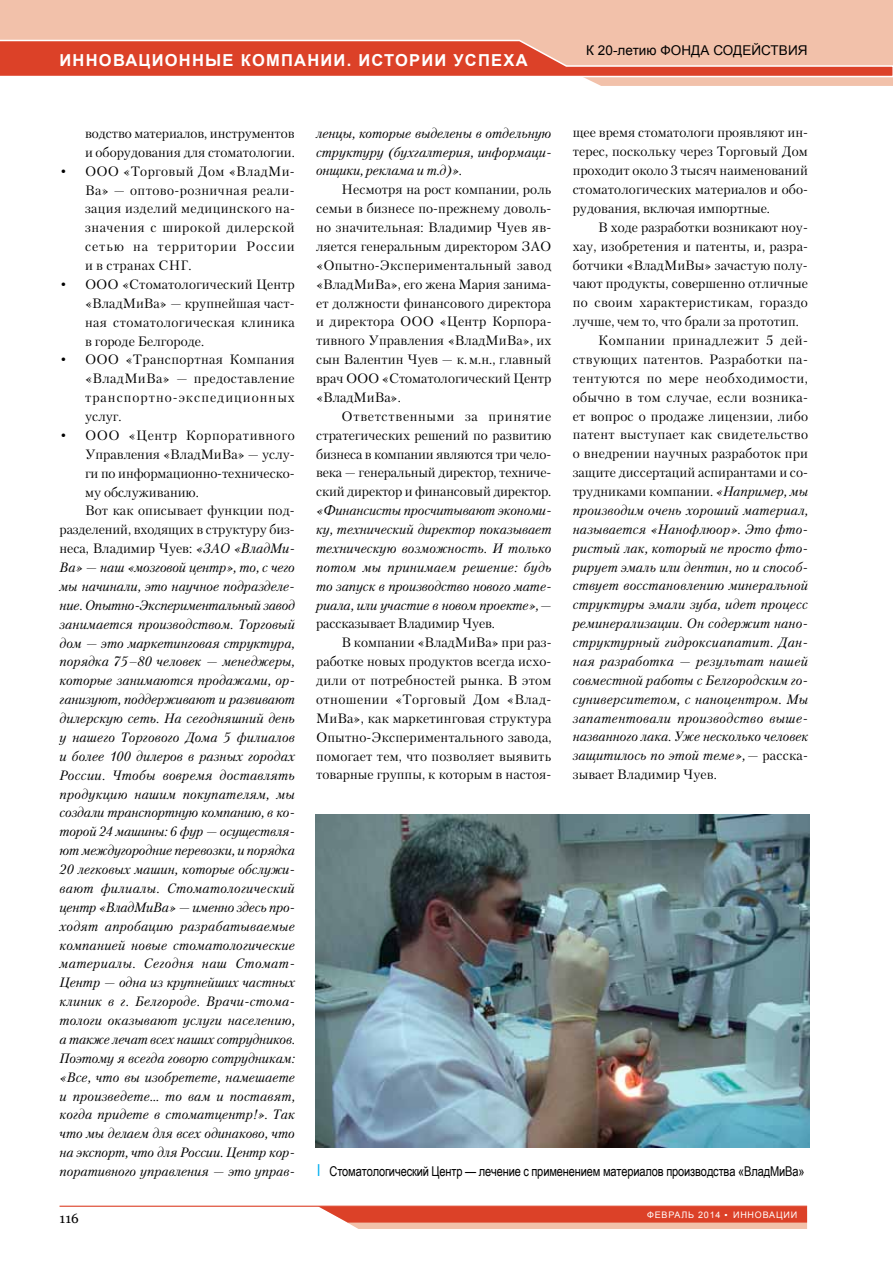
<style>
.page{position:relative;width:893px;height:1263px;background:#fff}
.page>*{position:absolute;margin:0;border:0;box-sizing:border-box;transform-origin:0 0}
.t1{font:700 16.5px "Arial";letter-spacing:.075em;color:#fff}
.t2{font:13.5px/18.9px "Petersburg C";letter-spacing:.005em;color:#000;text-align:justify}
.t3{font:italic 13.5px/18.9px "Petersburg C";letter-spacing:.01em;color:#000;text-align:justify}
.t4{font:italic 13.5px "Petersburg C";letter-spacing:-.01em;color:#000}
.t5{font:13.5px "Petersburg C";letter-spacing:.025em;color:#000}
.t6{font:13.5px "Arial Narrow";letter-spacing:-.01em;color:#000}
.t7{font:italic 13.5px "Petersburg C";letter-spacing:-.015em;color:#000}
.t8{font:italic 13.5px "Petersburg C";letter-spacing:.03em;color:#000}
.t9{font:13.5px "Petersburg C";letter-spacing:.035em;color:#000}
.t10{font:13.5px "Petersburg C";letter-spacing:.03em;color:#000}
.t11{font:13.5px "Arial";letter-spacing:.005em;color:#000}
.t12{font:13.5px "Petersburg C";letter-spacing:.045em;color:#000}
.t13{font:13.5px "Georgia";color:#000}
.t14{font:9px "Arial";letter-spacing:.09em;color:#fff}
.s1{font-style:italic}
.s2{font-style:normal}
.s3{font-size:16.5px;color:#00aeef}
</style>
<div class="page">
<svg style="left:319px;top:1207px;width:488px;height:22px;background:#e36b54"></svg>
<hr style="left:60px;top:1206px;width:747px;height:1px;background:#dc4128">
<svg style="left:0;top:0;width:893px;height:86px;background:#f3c8b3"></svg>
<svg style="left:0;top:39px;width:893px;height:39px;background:#e5765f"></svg>
<img style="left:315px;top:814px;width:495px;height:334px">
<p class="t1" style="left:60px;top:49px;width:235px">Инновационн ые компании</p>
<p class="t1" style="left:347px;top:49px;width:76px">. Истории</p>
<p class="t1" style="left:453px;top:49px;width:13px">усп</p>
<p class="t1" style="left:491px;top:49px;width:35px">еха</p>
<p class="t11" style="left:586px;top:42px;width:223px">К 20-летию Фонда содействия</p>
<p class="t2" style="left:85px;top:124px;width:211px">водство материалов, инструментов и оборудования для стоматологии.</p>
<p class="t2" style="left:85px;top:161px;width:211px;text-indent:-26px">• ООО «Торговый Дом «ВладМи-Ва» — оптово‑розничная реали&shy;зация изделий медицинского на&shy;значения с широкой дилерской сетью на территории России и в странах СНГ.</p>
<p class="t2" style="left:85px;top:275px;width:211px;text-indent:-26px">• ООО «Стоматологический Центр «ВладМиВа» — крупнейшая част&shy;ная стоматологическая клиника в городе Белгороде.</p>
<p class="t2" style="left:85px;top:350px;width:211px;text-indent:-26px">• ООО «Транспортная Компания «ВладМиВа» — предоставление транспортно-экспедиционных услуг.</p>
<p class="t12" style="left:60px;top:427px;width:237px">• ООО «Центр Корпоративного</p>
<p class="t2" style="left:85px;top:444px;width:211px">Управления «ВладМиВа» — услу-</p>
<p class="t2" style="left:85px;top:463px;width:211px">ги по информационно-техническо-</p>
<p class="t2" style="left:85px;top:482px;width:115px">му обслуживанию.</p>
<p class="t2" style="left:85px;top:501px;width:211px">Вот как описывает функции под-</p>
<p class="t2" style="left:60px;top:520px;width:237px">разделений, входящих в структуру биз-</p>
<p class="t2" style="left:60px;top:539px;width:237px">неса, Владимир Чуев: <span class="s1">«ЗАО «ВладМи-</span></p>
<p class="t3" style="left:60px;top:558px;width:237px">Ва» — наш «мозговой центр», то, с чего</p>
<p class="t3" style="left:60px;top:577px;width:237px">мы начинали, это научное подразделе-</p>
<p class="t7" style="left:60px;top:597px;width:237px">ние. Опытно-Экспериментальный завод</p>
<p class="t3" style="left:60px;top:614px;width:237px">занимается производством. Торговый</p>
<p class="t3" style="left:60px;top:633px;width:237px">дом — это маркетинговая структура,</p>
<p class="t3" style="left:60px;top:652px;width:237px">порядка 75–80 человек — менеджеры,</p>
<p class="t3" style="left:60px;top:671px;width:237px">которые занимаются продажами, ор-</p>
<p class="t3" style="left:60px;top:690px;width:237px">ганизуют, поддерживают и развивают</p>
<p class="t3" style="left:60px;top:709px;width:237px">дилерскую сеть. На сегодняшний день</p>
<p class="t3" style="left:60px;top:728px;width:237px">у нашего Торгового Дома 5 филиалов</p>
<p class="t3" style="left:60px;top:747px;width:237px">и более 100 дилеров в разных городах</p>
<p class="t3" style="left:60px;top:765px;width:237px">России. Чтобы вовремя доставлять</p>
<p class="t3" style="left:60px;top:784px;width:237px">продукцию нашим покупателям, мы</p>
<p class="t3" style="left:60px;top:803px;width:237px">создали транспортную компанию, в ко-</p>
<p class="t4" style="left:60px;top:824px;width:237px">торой 24 машины: 6 фур — осуществля-</p>
<p class="t4" style="left:60px;top:843px;width:237px">ют междугородние перевозки, и порядка</p>
<p class="t3" style="left:60px;top:860px;width:237px">20 легковых машин, которые обслужи-</p>
<p class="t3" style="left:60px;top:879px;width:237px">вают филиалы. Стоматологический</p>
<p class="t7" style="left:60px;top:899px;width:237px">центр «ВладМиВа» — именно здесь про-</p>
<p class="t3" style="left:60px;top:916px;width:237px">ходят апробацию разрабатываемые</p>
<p class="t3" style="left:60px;top:935px;width:237px">компанией новые стоматологические</p>
<p class="t8" style="left:60px;top:956px;width:237px">материалы. Сегодня наш Стомат-</p>
<p class="t3" style="left:60px;top:973px;width:237px">Центр — одна из крупнейших частных</p>
<p class="t3" style="left:60px;top:992px;width:237px">клиник в г. Белгороде. Врачи-стома-</p>
<p class="t3" style="left:60px;top:1011px;width:237px">тологи оказывают услуги населению,</p>
<p class="t4" style="left:60px;top:1031px;width:237px">а также лечат всех наших сотрудников.</p>
<p class="t3" style="left:60px;top:1049px;width:237px">Поэтому я всегда говорю сотрудникам:</p>
<p class="t3" style="left:60px;top:1067px;width:237px">«Все, что вы изобретете, намешаете</p>
<p class="t3" style="left:60px;top:1086px;width:237px">и произведете… то вам и поставят,</p>
<p class="t3" style="left:60px;top:1105px;width:237px">когда придете в стоматцентр!». Так</p>
<p class="t3" style="left:60px;top:1124px;width:237px">что мы делаем для всех одинаково, что</p>
<p class="t4" style="left:60px;top:1145px;width:237px">на экспорт, что для России. Центр кор-</p>
<p class="t3" style="left:60px;top:1162px;width:237px">поративного управления — это управ-</p>
<p class="t13" style="left:60px;top:1210px;width:21px">116</p>
<p class="t3" style="left:316px;top:123px;width:237px">ленцы, которые выделены в отдельную структуру (бухгалтерия, информаци&shy;онщики, реклама и т.д)»<span class="s2">.</span></p>
<p class="t2" style="left:316px;top:180px;width:237px;text-indent:26px">Несмотря на рост компании, роль семьи в бизнесе по-прежнему доволь&shy;но значительная: Владимир Чуев яв&shy;ляется генеральным директором ЗАО «Опытно-Экспериментальный завод «ВладМиВа», его жена Мария занима&shy;ет должности финансового директора и директора ООО «Центр Корпора&shy;тивного Управления «ВладМиВа», их сын Валентин Чуев — к.м.н., главный врач ООО «Стоматологический Центр «ВладМиВа».</p>
<p class="t2" style="left:316px;top:406px;width:237px;text-indent:26px">Ответственными за принятие стратегических решений по развитию бизнеса в компании являются три чело&shy;века — генеральный директор, техниче&shy;ский директор и финансовый директор.</p>
<p class="t3" style="left:316px;top:501px;width:237px">«Финансисты просчитывают экономи&shy;ку, технический директор показывает техническую возможность. И только потом мы принимаем решение: будь то запуск в производство нового мате&shy;риала, или участие в новом проекте»,<span class="s2">— рассказывает Владимир Чуев.</span></p>
<p class="t2" style="left:316px;top:633px;width:237px;text-indent:26px">В компании «ВладМиВа» при раз&shy;работке новых продуктов всегда исхо&shy;дили от потребностей рынка. В этом отношении «Торговый Дом «Влад-МиВа», как маркетинговая структура Опытно-Экспериментального завода, помогает тем, что позволяет выявить товарные группы, к которым в настоя-</p>
<p class="t2" style="left:573px;top:123px;width:237px">щее время стоматологи проявляют ин&shy;терес, поскольку через Торговый Дом проходит около 3 тысяч наименований стоматологических материалов и обо&shy;рудования, включая импортные.</p>
<p class="t2" style="left:598px;top:217px;width:211px">В ходе разработки возникают ноу-</p>
<p class="t2" style="left:573px;top:236px;width:237px">хау, изобретения и патенты, и, разра-</p>
<p class="t2" style="left:573px;top:255px;width:237px">ботчики «ВладМиВы» зачастую полу-</p>
<p class="t2" style="left:573px;top:274px;width:237px">чают продукты, совершенно отличные</p>
<p class="t10" style="left:573px;top:295px;width:237px">по своим характеристикам, гораздо</p>
<p class="t2" style="left:573px;top:312px;width:228px">лучше, чем то, что брали за прототип.</p>
<p class="t9" style="left:598px;top:332px;width:211px">Компании принадлежит 5 дей-</p>
<p class="t5" style="left:573px;top:351px;width:237px">ствующих патентов. Разработки па-</p>
<p class="t9" style="left:573px;top:370px;width:237px">тентуются по мере необходимости,</p>
<p class="t5" style="left:573px;top:389px;width:237px">обычно в том случае, если возника-</p>
<p class="t2" style="left:573px;top:406px;width:237px">ет вопрос о продаже лицензии, либо</p>
<p class="t5" style="left:573px;top:427px;width:237px">патент выступает как свидетельство</p>
<p class="t2" style="left:573px;top:444px;width:237px">о внедрении научных разработок при</p>
<p class="t2" style="left:573px;top:463px;width:237px">защите диссертаций аспирантами и со-</p>
<p class="t2" style="left:573px;top:482px;width:237px">трудниками компании. <span class="s1">«Например, мы</span></p>
<p class="t3" style="left:573px;top:501px;width:237px">производим очень хороший материал,</p>
<p class="t3" style="left:573px;top:520px;width:237px">называется «Нанофлюор». Это фто-</p>
<p class="t3" style="left:573px;top:538px;width:237px">ристый лак, который не просто фто-</p>
<p class="t3" style="left:573px;top:557px;width:237px">рирует эмаль или дентин, но и способ-</p>
<p class="t3" style="left:573px;top:576px;width:237px">ствует восстановлению минеральной</p>
<p class="t3" style="left:573px;top:595px;width:237px">структуры эмали зуба, идет процесс</p>
<p class="t3" style="left:573px;top:614px;width:237px">реминерализации. Он содержит нано-</p>
<p class="t3" style="left:573px;top:633px;width:237px">структурный гидроксиапатит. Дан-</p>
<p class="t3" style="left:573px;top:652px;width:237px">ная разработка — результат нашей</p>
<p class="t3" style="left:573px;top:671px;width:237px">совместной работы с Белгородским го-</p>
<p class="t3" style="left:573px;top:689px;width:237px">суниверситетом, с наноцентром. Мы</p>
<p class="t8" style="left:573px;top:710px;width:237px">запатентовали производство выше-</p>
<p class="t3" style="left:573px;top:727px;width:237px">названного лака. Уже несколько человек</p>
<p class="t3" style="left:573px;top:746px;width:237px">защитилось по этой теме», <span class="s2">— расска-</span></p>
<p class="t2" style="left:573px;top:765px;width:146px">зывает Владимир Чуев.</p>
<p class="t6" style="left:317px;top:1161px;width:489px"><span class="s3">I</span> Стоматологический Центр — лечение с применением материалов производства «ВладМиВа»</p>
<p class="t14" style="left:647px;top:1209px;width:152px">февраль 2014 ▪ инновации</p>
</div>
